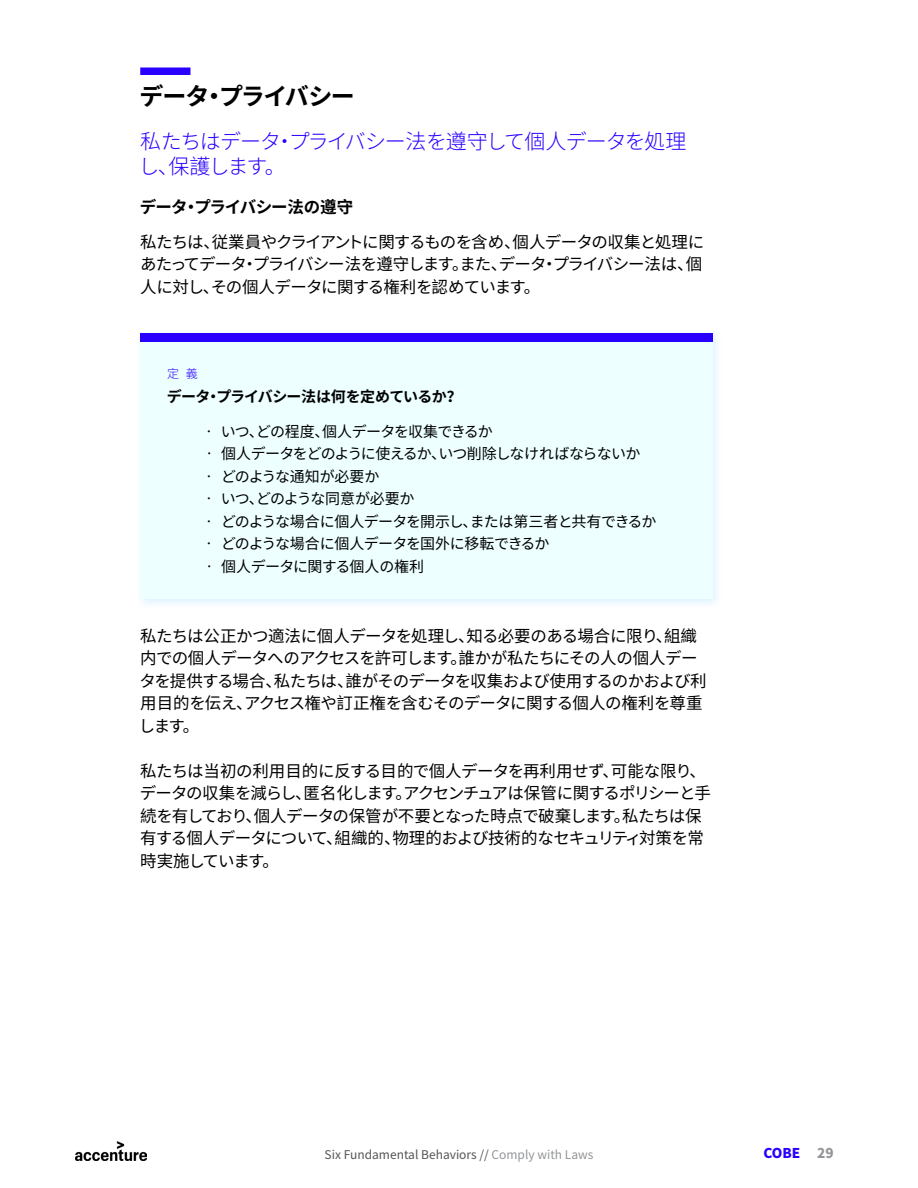
<style>
.page{position:relative;width:918px;height:1188px;background:#fff}
.page>*{position:absolute;margin:0;border:0;box-sizing:border-box;transform-origin:0 0}
.t1{font:700 24px "Noto Sans CJ Ksc";letter-spacing:-.055em;color:#000}
.Body_Copy{font:300 21px/25.5px "Noto Sans CJ Ksc";letter-spacing:-.055em;color:#2800ff}
.Body_Copy-2{font:16.5px/22.5px "Noto Sans CJ Ksc";letter-spacing:-.05em;color:#000}
.Body_Copy-3{font:700 16.5px "Noto Sans CJ Ksc";letter-spacing:-.045em;color:#000}
.t2{font:15px "Noto Sans CJ Ksc";letter-spacing:-.04em;color:#000}
.t3{font:15px "Noto Sans CJ Ksc";letter-spacing:-.02em;color:#000}
.Body_Copy-4{font:700 15px "Noto Sans CJ Ksc";letter-spacing:-.045em;color:#000}
.t4{font:900 13.5px "Noto Sans CJ Ksc";color:#2800ff}
.t5{font:900 13.5px "Noto Sans CJ Ksc";color:#939598}
.t6{font:12px "Noto Sans CJ Ksc";color:#545456}
.Body_Copy-5{font:300 12px "Noto Sans CJ Ksc";color:#2800ff}
.s1{color:#939598}
</style>
<div class="page">
<img style="left:75px;top:1142px;width:72px;height:19px">
<div style="left:140px;top:68px;width:50px;height:7px;background:#2800ff"></div>
<div style="left:135px;top:327px;width:589px;height:283px;background:#4ec1ff;opacity:.2"></div>
<div style="left:140px;top:333px;width:572px;height:266px;background:#eff"></div>
<div style="left:140px;top:333px;width:572px;height:9px;background:#2800ff"></div>
<h3 class="t1" style="left:140px;top:83px;width:217px">データ・プライバシー</h3>
<p class="Body_Copy" style="left:139px;top:129px;width:549px">私たちはデータ・プライバシー法を遵守して個人データを処理し、保護します。</p>
<p class="Body_Copy-3" style="left:140px;top:198px;width:215px">データ・プライバシー法の遵守</p>
<p class="Body_Copy-2" style="left:140px;top:231px;width:566px">私たちは、従業員やクライアントに関するものを含め、個人データの収集と処理にあたってデータ・プライバシー法を遵守します。また、データ・プライバシー法は、個人に対し、その個人データに関する権利を認めています。</p>
<p class="Body_Copy-5" style="left:167px;top:367px;width:32px">定 義</p>
<p class="Body_Copy-4" style="left:167px;top:388px;width:296px">データ・プライバシー法は何を定めているか？</p>
<p class="t2" style="left:201px;top:423px;width:293px">• いつ、どの程度、個人データを収集できるか</p>
<p class="t2" style="left:202px;top:445px;width:440px">• 個人データをどのように使えるか、いつ削除しなければならないか</p>
<p class="t3" style="left:202px;top:468px;width:179px">• どのような通知が必要か</p>
<p class="t3" style="left:201px;top:490px;width:215px">• いつ、どのような同意が必要か</p>
<p class="t2" style="left:202px;top:513px;width:456px">• どのような場合に個人データを開示し、または第三者と共有できるか</p>
<p class="t2" style="left:202px;top:535px;width:349px">• どのような場合に個人データを国外に移転できるか</p>
<p class="t2" style="left:202px;top:558px;width:224px">• 個人データに関する個人の権利</p>
<p class="Body_Copy-2" style="left:139px;top:625px;width:569px">私たちは公正かつ適法に個人データを処理し、知る必要のある場合に限り、組織内での個人データへのアクセスを許可します。誰かが私たちにその人の個人データを提供する場合、私たちは、誰がそのデータを収集および使用するのかおよび利用目的を伝え、アクセス権や訂正権を含むそのデータに関する個人の権利を尊重します。</p>
<p class="Body_Copy-2" style="left:140px;top:760px;width:573px">私たちは当初の利用目的に反する目的で個人データを再利用せず、可能な限り、データの収集を減らし、匿名化します。アクセンチュアは保管に関するポリシーと手続を有しており、個人データの保管が不要となった時点で破棄します。私たちは保有する個人データについて、組織的、物理的および技術的なセキュリティ対策を常時実施しています。</p>
<p class="t6" style="left:325px;top:1147px;width:270px">Six Fundamental Behaviors // <span class="s1">Comply with Laws</span></p>
<p class="t4" style="left:764px;top:1146px;width:38px">COBE</p>
<p class="t5" style="left:817px;top:1146px;width:18px">29</p>
</div>
